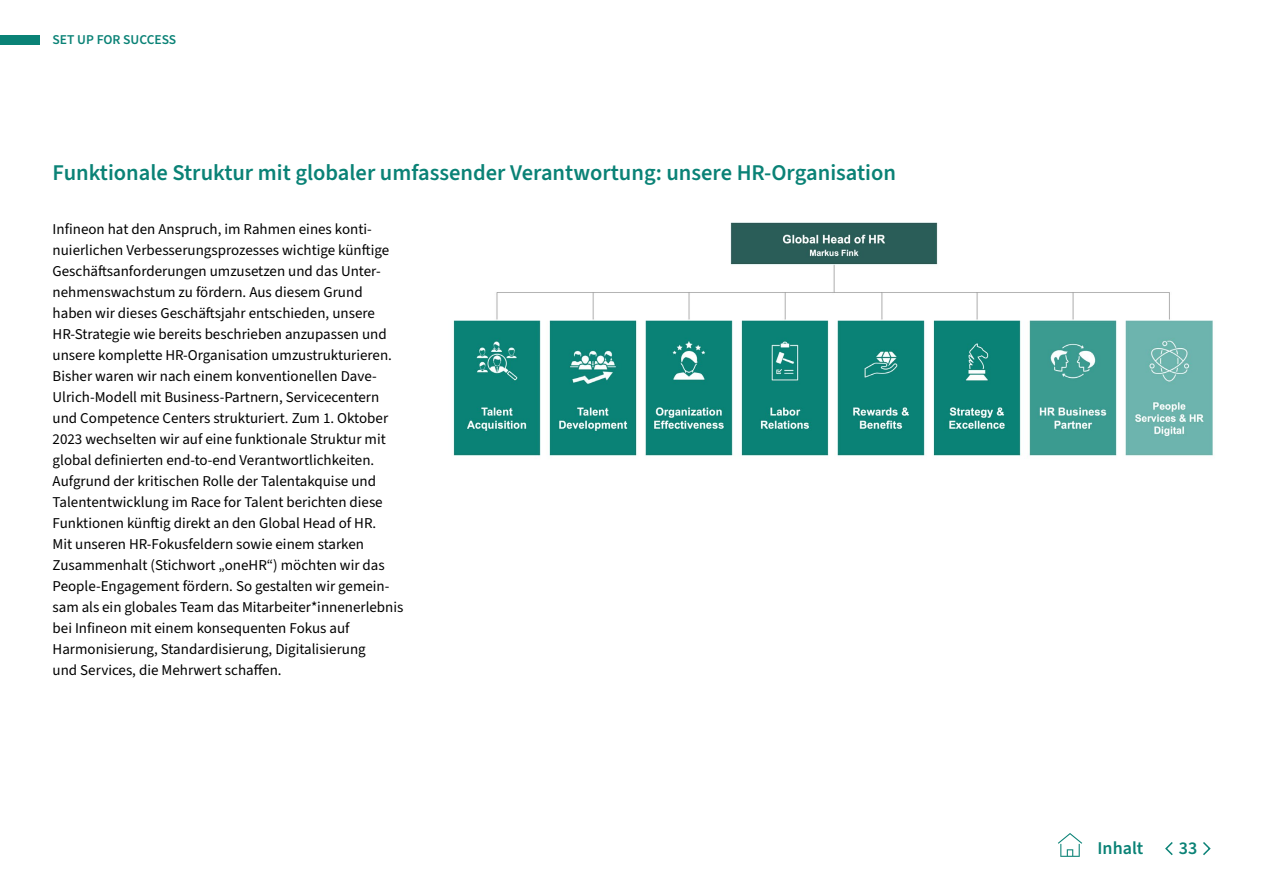
<style>
.page{position:relative;width:1263px;height:893px;background:#fff}
.page>*{position:absolute;margin:0;border:0;box-sizing:border-box;transform-origin:0 0}
.t1{font:600 22.5px "Source Sans 3";color:#0a8276}
.t2{font:600 18px "Source Sans 3";color:#0a8276}
.t3{font:15px/21px "Source Sans 3";color:#000}
.t4{font:600 13.5px "Source Sans 3";color:#0a8276}
</style>
<div class="page">
<div style="left:0;top:35px;width:40px;height:9px;background:#0a8276"></div>
<svg style="left:1203px;top:842px;width:8px;height:13px"></svg>
<svg style="left:1165px;top:842px;width:8px;height:14px"></svg>
<svg style="left:1058px;top:833px;width:24px;height:24px"></svg>
<img style="left:453px;top:222px;width:761px;height:234px">
<p class="t4" style="left:53px;top:31px;width:125px">SET UP FOR SUCCESS</p>
<h1 class="t1" style="left:53px;top:158px;width:845px">Funktionale Struktur mit globaler umfassender Verantwortung: unsere HR-Organisation</h1>
<p class="t3" style="left:53px;top:218px;width:352px">Infineon hat den Anspruch, im Rahmen eines konti&shy;nuierlichen Verbesserungsprozesses wichtige künftige Geschäftsanforderungen umzusetzen und das Unter&shy;nehmenswachstum zu fördern. Aus diesem Grund haben wir dieses Geschäftsjahr entschieden, unsere HR-Strategie wie bereits beschrieben anzupassen und unsere komplette HR-Organisation umzustrukturieren.<br>Bisher waren wir nach einem konventionellen Dave-Ulrich-Modell mit Business-Partnern, Servicecentern und Competence Centers strukturiert. Zum 1. Oktober 2023 wechselten wir auf eine funktionale Struktur mit global definierten end-to-end Verantwortlichkeiten.<br>Aufgrund der kritischen Rolle der Talentakquise und Talententwicklung im Race for Talent berichten diese Funktionen künftig direkt an den Global Head of HR.<br>Mit unseren HR-Fokusfeldern sowie einem starken Zusammenhalt (Stichwort „oneHR“) möchten wir das People-Engagement fördern. So gestalten wir gemein&shy;sam als ein globales Team das Mitarbeiter*innenerlebnis bei Infineon mit einem konsequenten Fokus auf Harmonisierung, Standardisierung, Digitalisierung<br>und Services, die Mehrwert schaffen.</p>
<p class="t2" style="left:1097px;top:836px;width:47px">Inhalt</p>
<p class="t2" style="left:1179px;top:837px;width:20px">33</p>
</div>
